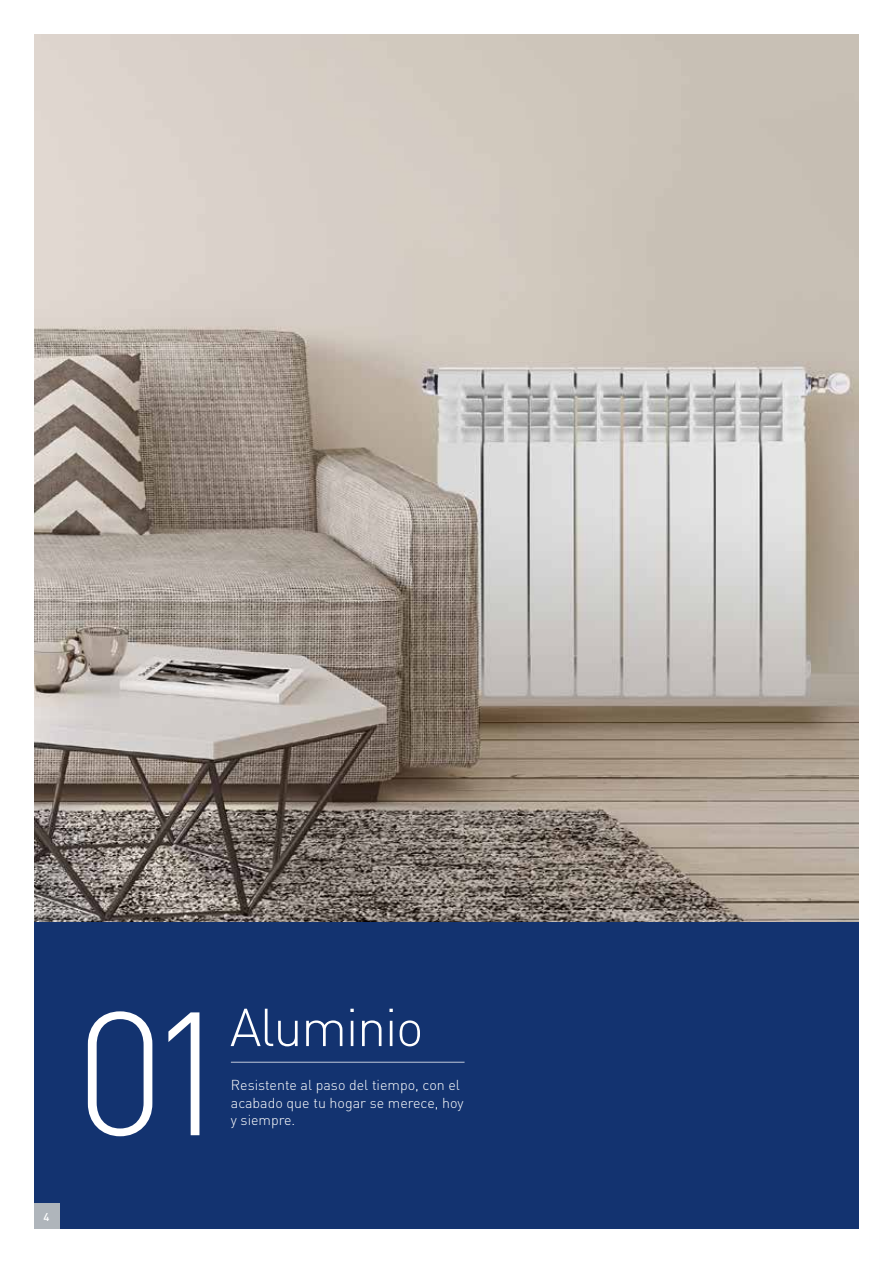
<style>
.page{position:relative;width:893px;height:1263px;background:#fff}
.page>*{position:absolute;margin:0;border:0;box-sizing:border-box;transform-origin:0 0}
.t1{font:300 172.5px "DIN";color:#fff}
.t2{font:300 52.5px "DIN";letter-spacing:-.03em;color:#fff}
.t3{font:300 14.25px/17.1px "DIN";color:#fff}
.t4{font:500 11.25px "DIN";color:#fff}
</style>
<div class="page">
<img style="left:34px;top:34px;width:825px;height:889px">
<div style="left:34px;top:923px;width:825px;height:306px;background:#133370"></div>
<hr style="left:231px;top:1062px;width:234px;height:1px;background:#fff">
<div style="left:34px;top:1203px;width:26px;height:26px;background:#afb5bb"></div>
<p class="t4" style="left:43px;top:1209px;width:7px">4</p>
<h1 class="t1" style="left:76px;top:967px;width:160px">01</h1>
<h2 class="t2" style="left:230px;top:995px;width:195px">Aluminio</h2>
<p class="t3" style="left:231px;top:1076px;width:234px">Resistente al paso del tiempo, con el acabado que tu hogar se merece, hoy y siempre.</p>
</div>
